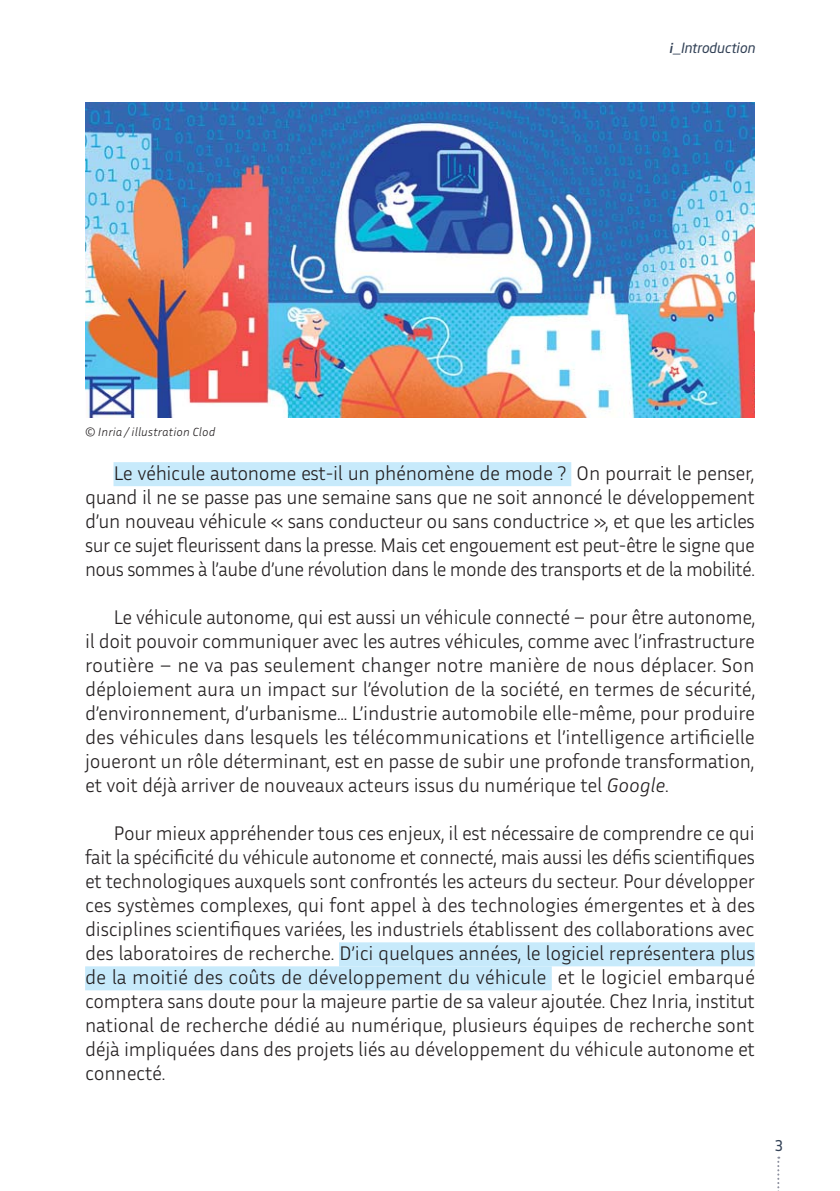
<style>
.page{position:relative;width:840px;height:1191px;background:#fff}
.page>*{position:absolute;margin:0;border:0;box-sizing:border-box;transform-origin:0 0}
.t1{font:300 20px/24px "Inria Sans";letter-spacing:-.01em;color:#231f20;text-align:justify}
.t2{font:16px "Inria Sans";color:#324156}
.t3{font:italic 14px "Neo Sans Std";color:#324156}
.t4{font:italic 300 12px "Inria Sans";letter-spacing:.015em;color:#231f20}
.s1{font-family:"Inria Sans";font-weight:700}
.s2{font-style:italic}
</style>
<div class="page">
<svg style="left:777px;top:1157px;width:1px;height:34px"></svg>
<div style="left:113px;top:462px;width:458px;height:24px;background:#c7eafb"></div>
<div style="left:339px;top:942px;width:415px;height:24px;background:#c7eafb"></div>
<div style="left:85px;top:966px;width:466px;height:24px;background:#c7eafb"></div>
<img style="left:85px;top:102px;width:669px;height:316px">
<p class="t3" style="left:669px;top:41px;width:87px"><span class="s1">i</span>_Introduction</p>
<p class="t4" style="left:85px;top:426px;width:132px">© Inria / illustration Clod</p>
<p class="t1" style="left:85px;top:462px;width:671px;text-indent:28px">Le véhicule autonome est-il un phénomène de mode ? On pourrait le penser, quand il ne se passe pas une semaine sans que ne soit annoncé le développement d’un nouveau véhicule « sans conducteur ou sans conductrice », et que les articles sur ce sujet fleurissent dans la presse. Mais cet engouement est peut-être le signe que nous sommes à l’aube d’une révolution dans le monde des transports et de la mobilité.</p>
<p class="t1" style="left:85px;top:606px;width:671px;text-indent:28px">Le véhicule autonome, qui est aussi un véhicule connecté – pour être autonome, il doit pouvoir communiquer avec les autres véhicules, comme avec l’infrastructure routière – ne va pas seulement changer notre manière de nous déplacer. Son déploiement aura un impact sur l’évolution de la société, en termes de sécurité, d’environnement, d’urbanisme... L’industrie automobile elle-même, pour produire des véhicules dans lesquels les télécommunications et l’intelligence artificielle joueront un rôle déterminant, est en passe de subir une profonde transformation, et voit déjà arriver de nouveaux acteurs issus du numérique tel <span class="s2">Google</span>.</p>
<p class="t1" style="left:85px;top:822px;width:671px;text-indent:28px">Pour mieux appréhender tous ces enjeux, il est nécessaire de comprendre ce qui fait la spécificité du véhicule autonome et connecté, mais aussi les défis scientifiques et technologiques auxquels sont confrontés les acteurs du secteur. Pour développer ces systèmes complexes, qui font appel à des technologies émergentes et à des disciplines scientifiques variées, les industriels établissent des collaborations avec des laboratoires de recherche. D’ici quelques années, le logiciel représentera plus de la moitié des coûts de développement du véhicule et le logiciel embarqué comptera sans doute pour la majeure partie de sa valeur ajoutée. Chez Inria, institut national de recherche dédié au numérique, plusieurs équipes de recherche sont déjà impliquées dans des projets liés au développement du véhicule autonome et connecté.</p>
<p class="t2" style="left:774px;top:1138px;width:9px">3</p>
</div>
